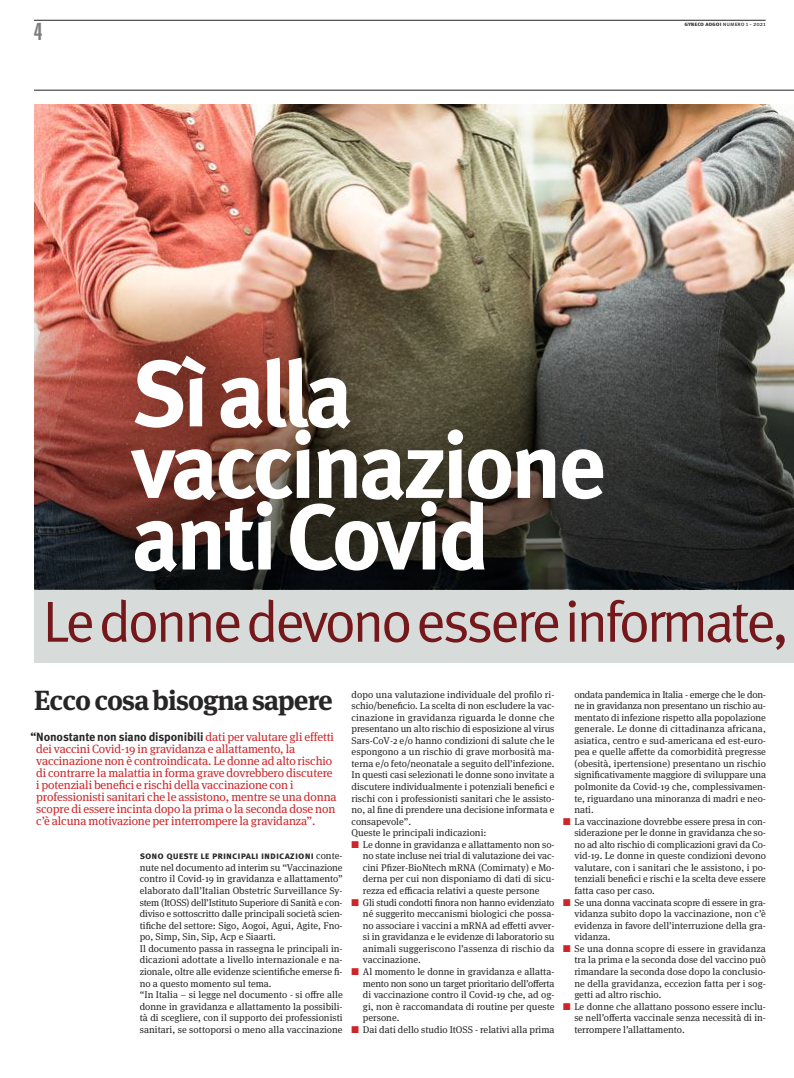
<style>
.page{position:relative;width:794px;height:1078px;background:#fff}
.page>*{position:absolute;margin:0;border:0;box-sizing:border-box;transform-origin:0 0}
.t1{font:700 92.9px/71.5px "Meta Pro";letter-spacing:-.045em;color:#fff}
.t2{font:57.8px "Meta Pro";letter-spacing:-.065em;color:#75181b}
.t3{font:700 27.7px "Meta Serif OT";color:#272526}
.t4{font:900 extra-condensed 24px "Helvetica";color:#7d7c7d}
.t5{font:12px/12px "Meta Serif OT";letter-spacing:-.01em;color:#cc262a}
.t6{font:700 12px "Meta Pro";letter-spacing:-.01em;color:#272526}
.t7{font:700 10px "Meta Pro";letter-spacing:.005em;color:#272526}
.t8{font:9.8px/11.6px "Meta Serif OT";color:#272526;text-align:justify}
.t9{font:6px "Meta Pro";color:#272526}
.s1{font-weight:700}
.s2{font-family:"Meta Serif OT";font-weight:400;color:#cc262a}
.s3{font-family:"Meta Serif OT";font-weight:400;font-size:9.8px}
.s4{color:#cc262a}
</style>
<div class="page">
<div style="left:34px;top:105px;width:760px;height:557px;background:#d7dcda"></div>
<img style="left:34px;top:105px;width:760px;height:179px">
<hr style="left:34px;top:20px;width:731px;height:1px;background:#272526">
<hr style="left:34px;top:90px;width:760px;height:1px;background:#272526">
<img style="left:34px;top:284px;width:760px;height:305px">
<h3 class="t4" style="left:34px;top:23px;width:9px">4</h3>
<p class="t9" style="left:684px;top:22px;width:82px"><span class="s1">gyneco aogoi</span> numero 1 - 2021</p>
<h1 class="t1" style="left:131px;top:365px;width:476px">Sì alla vaccinazione anti Covid</h1>
<h2 class="t2" style="left:42px;top:599px;width:748px">Le donne devono essere informate,</h2>
<h3 class="t3" style="left:34px;top:689px;width:300px">Ecco cosa bisogna sapere</h3>
<p class="t6" style="left:30px;top:731px;width:305px">“Nonostante non siano disponibili <span class="s2">dati per valutare gli effetti</span></p>
<p class="t5" style="left:36px;top:743px;width:302px">dei vaccini Covid-19 in gravidanza e allattamento, la vaccinazione non è controindicata. Le donne ad alto rischio di contrarre la malattia in forma grave dovrebbero discutere i potenziali benefici e rischi della vaccinazione con i professionisti sanitari che le assistono, mentre se una donna scopre di essere incinta dopo la prima o la seconda dose non c’è alcuna motivazione per interrompere la gravidanza”.</p>
<p class="t7" style="left:140px;top:851px;width:204px">sono queste le principali indicazioni <span class="s3">conte-</span></p>
<p class="t8" style="left:140px;top:862px;width:204px;text-align:left">nute nel documento ad interim su “Vaccinazione contro il Covid-19 in gravidanza e allattamento” elaborato dall’Italian Obstetric Surveillance Sy&shy;stem (ItOSS) dell’Istituto Superiore di Sanità e con&shy;diviso e sottoscritto dalle principali società scien&shy;tifiche del settore: Sigo, Aogoi, Agui, Agite, Fno&shy;po, Simp, Sin, Sip, Acp e Siaarti.<br>Il documento passa in rassegna le principali in&shy;dicazioni adottate a livello internazionale e na&shy;zionale, oltre alle evidenze scientifiche emerse fi&shy;no a questo momento sul tema.<br>“In Italia – si legge nel documento - si offre alle donne in gravidanza e allattamento la possibili&shy;tà di scegliere, con il supporto dei professionisti sanitari, se sottoporsi o meno alla vaccinazione</p>
<p class="t8" style="left:351px;top:689px;width:204px;text-align:left">dopo una valutazione individuale del profilo ri&shy;schio/beneficio. La scelta di non escludere la vac&shy;cinazione in gravidanza riguarda le donne che presentano un alto rischio di esposizione al virus Sars-CoV-2 e/o hanno condizioni di salute che le espongono a un rischio di grave morbosità ma&shy;terna e/o feto/neonatale a seguito dell’infezione.<br>In questi casi selezionati le donne sono invitate a discutere individualmente i potenziali benefici e rischi con i professionisti sanitari che le assisto&shy;no, al fine di prendere una decisione informata e consapevole”.<br>Queste le principali indicazioni:</p>
<p class="t8" style="left:363px;top:839px;width:193px;text-indent:-11px"><span class="s4">■</span> Le donne in gravidanza e allattamento non so&shy;no state incluse nei trial di valutazione dei vac&shy;cini Pfizer-BioNtech mRNA (Comirnaty) e Mo&shy;derna per cui non disponiamo di dati di sicu&shy;rezza ed efficacia relativi a queste persone</p>
<p class="t8" style="left:363px;top:896px;width:193px;text-indent:-11px"><span class="s4">■</span> Gli studi condotti finora non hanno evidenziato né suggerito meccanismi biologici che possa&shy;no associare i vaccini a mRNA ad effetti avver&shy;si in gravidanza e le evidenze di laboratorio su animali suggeriscono l’assenza di rischio da vaccinazione.</p>
<p class="t8" style="left:363px;top:966px;width:193px;text-indent:-11px"><span class="s4">■</span> Al momento le donne in gravidanza e allatta&shy;mento non sono un target prioritario dell’offerta di vaccinazione contro il Covid-19 che, ad og&shy;gi, non è raccomandata di routine per queste persone.</p>
<p class="t8" style="left:351px;top:1024px;width:204px"><span class="s4">■</span> Dai dati dello studio ItOSS - relativi alla prima</p>
<p class="t8" style="left:574px;top:689px;width:193px">ondata pandemica in Italia - emerge che le don&shy;ne in gravidanza non presentano un rischio au&shy;mentato di infezione rispetto alla popolazione generale. Le donne di cittadinanza africana, asiatica, centro e sud-americana ed est-euro&shy;pea e quelle affette da comorbidità pregresse (obesità, ipertensione) presentano un rischio significativamente maggiore di sviluppare una polmonite da Covid-19 che, complessivamen&shy;te, riguardano una minoranza di madri e neo&shy;nati.</p>
<p class="t8" style="left:574px;top:816px;width:193px;text-indent:-11px"><span class="s4">■</span> La vaccinazione dovrebbe essere presa in con&shy;siderazione per le donne in gravidanza che so&shy;no ad alto rischio di complicazioni gravi da Co&shy;vid-19. Le donne in queste condizioni devono valutare, con i sanitari che le assistono, i po&shy;tenziali benefici e rischi e la scelta deve essere fatta caso per caso.</p>
<p class="t8" style="left:574px;top:897px;width:193px;text-indent:-11px"><span class="s4">■</span> Se una donna vaccinata scopre di essere in gra&shy;vidanza subito dopo la vaccinazione, non c’è evidenza in favore dell’interruzione della gra&shy;vidanza.</p>
<p class="t8" style="left:574px;top:943px;width:193px;text-indent:-11px"><span class="s4">■</span> Se una donna scopre di essere in gravidanza tra la prima e la seconda dose del vaccino può rimandare la seconda dose dopo la conclusio&shy;ne della gravidanza, eccezion fatta per i sog&shy;getti ad altro rischio.</p>
<p class="t8" style="left:574px;top:1000px;width:193px;text-indent:-11px"><span class="s4">■</span> Le donne che allattano possono essere inclu&shy;se nell’offerta vaccinale senza necessità di in&shy;terrompere l’allattamento.</p>
</div>
